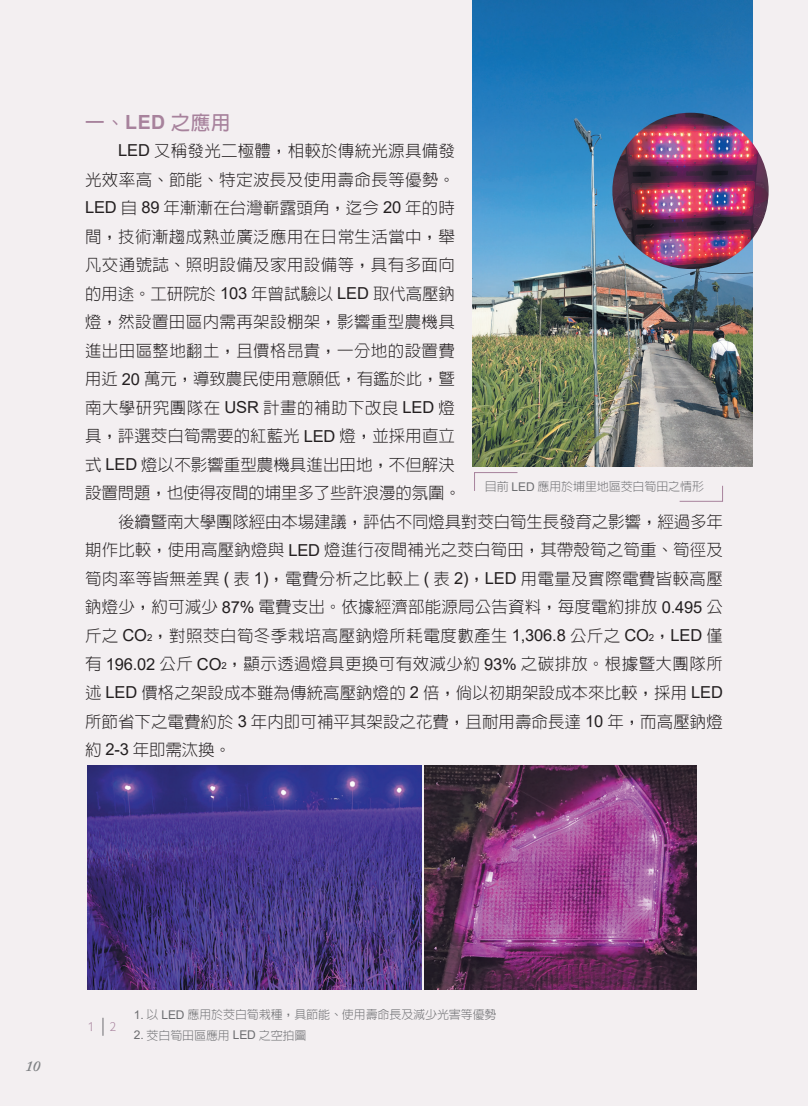
<style>
.page{position:relative;width:808px;height:1106px;background:#f3eff1}
.page>*{position:absolute;margin:0;border:0;box-sizing:border-box;transform-origin:0 0}
.t1{font:700 19.5px "AR Hei B5";color:#a7829c}
.t2{font:300 16.5px "AR Hei B5";letter-spacing:.01em;color:#231f20}
.t3{font:300 16.5px "AR Hei B5";letter-spacing:-.01em;color:#231f20}
.t4{font:300 16.5px "AR Hei B5";letter-spacing:.03em;color:#231f20}
.t5{font:italic 600 15px "Adobe Caslon Pro";color:#808285}
.t6{font:300 12px "AR Hei B5";letter-spacing:-.01em;color:#6c6d70}
.t7{font:12px "Gen Seki Gothic TW L";color:#a7829c}
.s1{font-family:"Arial"}
.s2{font-family:"Arial";font-weight:400}
.s3{font-family:"Arial";font-weight:400;font-size:9.6px}
</style>
<div class="page">
<img style="left:88px;top:765px;width:334px;height:224px">
<svg style="left:679px;top:485px;width:44px;height:17px"></svg>
<svg style="left:474px;top:472px;width:44px;height:19px"></svg>
<img style="left:472px;top:0;width:281px;height:466px">
<img style="left:612px;top:113px;width:157px;height:156px;border-radius:78px">
<img style="left:425px;top:765px;width:271px;height:224px">
<svg style="left:103px;top:1017px;width:1px;height:18px"></svg>
<p class="t1" style="left:85px;top:113px;width:147px">一、<span class="s1">LED</span> 之應用</p>
<p class="t2" style="left:118px;top:143px;width:338px"><span class="s2">LED</span> 又稱發光二極體，相較於傳統光源具備發</p>
<p class="t2" style="left:85px;top:171px;width:371px">光效率高、節能、特定波長及使用壽命長等優勢。</p>
<p class="t2" style="left:85px;top:200px;width:371px"><span class="s2">LED</span> 自 <span class="s2">89</span> 年漸漸在台灣嶄露頭角，迄今 <span class="s2">20</span> 年的時</p>
<p class="t2" style="left:85px;top:228px;width:371px">間，技術漸趨成熟並廣泛應用在日常生活當中，舉</p>
<p class="t2" style="left:85px;top:257px;width:371px">凡交通號誌、照明設備及家用設備等，具有多面向</p>
<p class="t3" style="left:85px;top:285px;width:371px">的用途。工研院於 <span class="s2">103</span> 年曾試驗以 <span class="s2">LED</span> 取代高壓鈉</p>
<p class="t2" style="left:85px;top:314px;width:371px">燈，然設置田區內需再架設棚架，影響重型農機具</p>
<p class="t2" style="left:85px;top:342px;width:371px">進出田區整地翻土，且價格昂貴，一分地的設置費</p>
<p class="t3" style="left:85px;top:371px;width:372px">用近 <span class="s2">20</span> 萬元，導致農民使用意願低，有鑑於此，暨</p>
<p class="t4" style="left:85px;top:399px;width:371px">南大學研究團隊在 <span class="s2">USR</span> 計畫的補助下改良 <span class="s2">LED</span> 燈</p>
<p class="t2" style="left:85px;top:428px;width:371px">具，評選茭白筍需要的紅藍光 <span class="s2">LED</span> 燈，並採用直立</p>
<p class="t2" style="left:85px;top:456px;width:371px">式 <span class="s2">LED</span> 燈以不影響重型農機具進出田地，不但解決</p>
<p class="t3" style="left:85px;top:485px;width:377px">設置問題，也使得夜間的埔里多了些許浪漫的氛圍。</p>
<p class="t3" style="left:118px;top:513px;width:606px">後續暨南大學團隊經由本場建議，評估不同燈具對茭白筍生長發育之影響，經過多年</p>
<p class="t2" style="left:85px;top:542px;width:639px">期作比較，使用高壓鈉燈與 <span class="s2">LED</span> 燈進行夜間補光之茭白筍田，其帶殼筍之筍重、筍徑及</p>
<p class="t2" style="left:85px;top:570px;width:639px">筍肉率等皆無差異 <span class="s2">(</span> 表 <span class="s2">1)</span>，電費分析之比較上 <span class="s2">(</span> 表 <span class="s2">2)</span>，<span class="s2">LED</span> 用電量及實際電費皆較高壓</p>
<p class="t2" style="left:85px;top:599px;width:639px">鈉燈少，約可減少 <span class="s2">87%</span> 電費支出。依據經濟部能源局公告資料，每度電約排放 <span class="s2">0.495</span> 公</p>
<p class="t2" style="left:85px;top:627px;width:639px">斤之 <span class="s2">CO</span><span class="s3">2</span>，對照茭白筍冬季栽培高壓鈉燈所耗電度數產生 <span class="s2">1,306.8</span> 公斤之 <span class="s2">CO</span><span class="s3">2</span>，<span class="s2">LED</span> 僅</p>
<p class="t2" style="left:85px;top:656px;width:639px">有 <span class="s2">196.02</span> 公斤 <span class="s2">CO</span><span class="s3">2</span>，顯示透過燈具更換可有效減少約 <span class="s2">93%</span> 之碳排放。根據暨大團隊所</p>
<p class="t2" style="left:85px;top:684px;width:639px">述 <span class="s2">LED</span> 價格之架設成本雖為傳統高壓鈉燈的 <span class="s2">2</span> 倍，倘以初期架設成本來比較，採用 <span class="s2">LED</span></p>
<p class="t2" style="left:85px;top:713px;width:639px">所節省下之電費約於 <span class="s2">3</span> 年內即可補平其架設之花費，且耐用壽命長達 <span class="s2">10</span> 年，而高壓鈉燈</p>
<p class="t2" style="left:85px;top:741px;width:148px">約 <span class="s2">2-3</span> 年即需汰換。</p>
<p class="t6" style="left:485px;top:480px;width:221px">目前 <span class="s2">LED</span> 應用於埔里地區茭白筍田之情形</p>
<p class="t5" style="left:26px;top:1057px;width:16px">10</p>
<p class="t7" style="left:88px;top:1020px;width:8px">1</p>
<p class="t7" style="left:110px;top:1020px;width:8px">2</p>
<p class="t6" style="left:134px;top:1008px;width:364px"><span class="s2">1.</span> 以 <span class="s2">LED</span> 應用於茭白筍栽種，具節能、使用壽命長及減少光害等優勢</p>
<p class="t6" style="left:134px;top:1029px;width:174px"><span class="s2">2.</span> 茭白筍田區應用 <span class="s2">LED</span> 之空拍圖</p>
</div>
